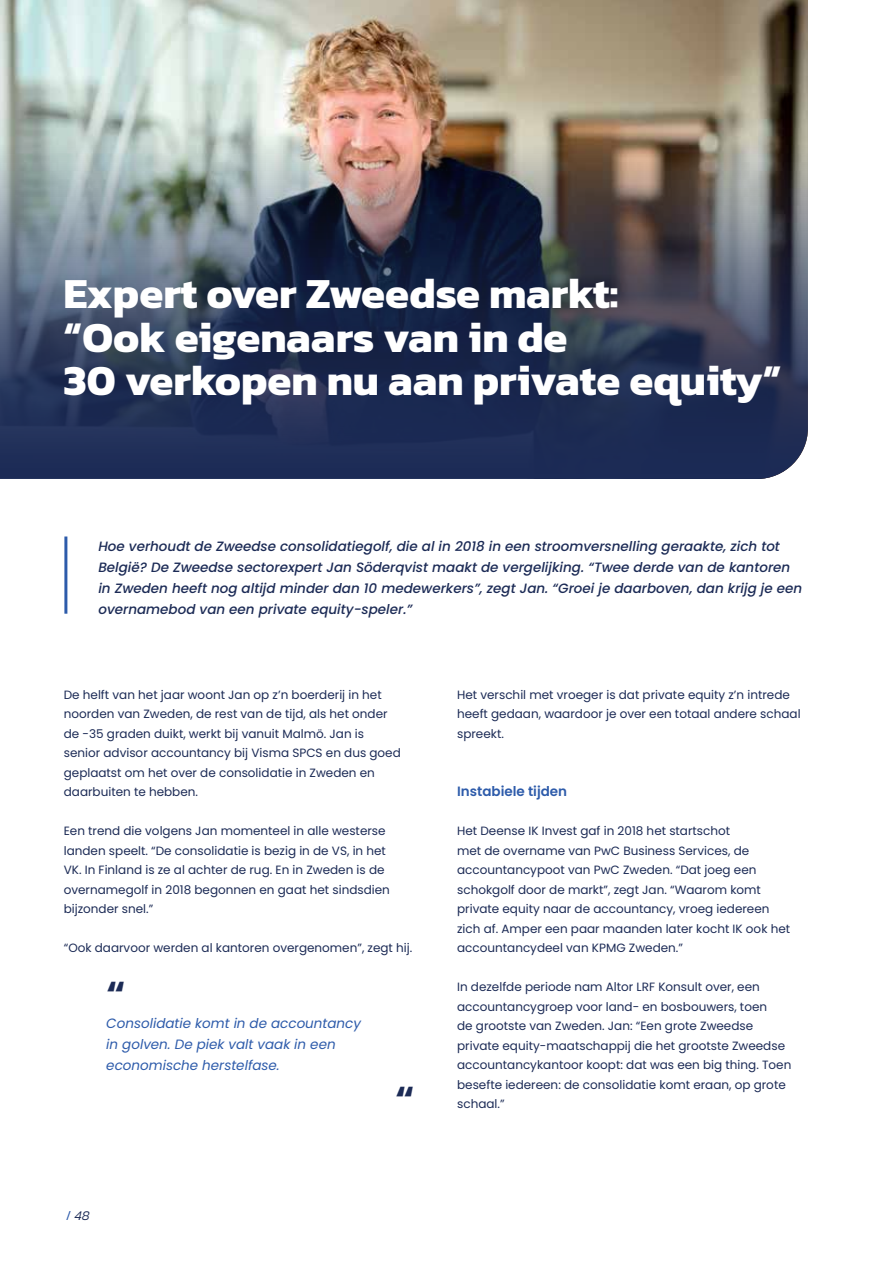
<style>
.page{position:relative;width:893px;height:1263px;background:#fff}
.page>*{position:absolute;margin:0;border:0;box-sizing:border-box;transform-origin:0 0}
.t1{font:700 43.5px/43.5px "Kanit";color:#fff}
.t2{font:700 36px "Poppins";color:#1c2b56}
.t3{font:italic 500 13.5px/21px "Poppins";color:#1c2b56}
.t4{font:italic 13.5px/21px "Poppins";color:#2d5baa}
.t5{font:600 13.5px "Poppins";color:#2d5baa}
.t6{font:italic 300 13.5px "Kanit";color:#1c2b56}
.t7{font:12px/19.5px "Poppins";color:#1c2b56}
.s1{font-style:normal;color:#2d5baa}
</style>
<div class="page">
<img style="left:0;top:0;width:808px;height:479px">
<hr style="left:64px;top:536px;width:3px;height:78px;background:#2d5baa">
<h1 class="t1" style="left:64px;top:270px;width:719px">Expert over Zweedse markt:<br>“Ook eigenaars van in de<br>30 verkopen nu aan private equity”</h1>
<p class="t3" style="left:98px;top:535px;width:705px">Hoe verhoudt de Zweedse consolidatiegolf, die al in 2018 in een stroomversnelling geraakte, zich tot België? De Zweedse sectorexpert Jan Söderqvist maakt de vergelijking. “Twee derde van de kantoren in Zweden heeft nog altijd minder dan 10 medewerkers”, zegt Jan. “Groei je daarboven, dan krijg je een overnamebod van een private equity-speler.”</p>
<p class="t7" style="left:64px;top:685px;width:339px">De helft van het jaar woont Jan op z’n boerderij in het noorden van Zweden, de rest van de tijd, als het onder de -35 graden duikt, werkt bij vanuit Malmö. Jan is senior advisor accountancy bij Visma SPCS en dus goed geplaatst om het over de consolidatie in Zweden en daarbuiten te hebben.</p>
<p class="t7" style="left:64px;top:821px;width:328px">Een trend die volgens Jan momenteel in alle westerse landen speelt. “De consolidatie is bezig in de VS, in het VK. In Finland is ze al achter de rug. En in Zweden is de overnamegolf in 2018 begonnen en gaat het sindsdien bijzonder snel.”</p>
<p class="t7" style="left:64px;top:938px;width:350px">“Ook daarvoor werden al kantoren overgenomen”, zegt hij.</p>
<h2 class="t2" style="left:106px;top:974px;width:21px">“</h2>
<p class="t4" style="left:106px;top:1013px;width:256px">Consolidatie komt in de accountancy in golven. De piek valt vaak in een economische herstelfase.</p>
<h2 class="t2" style="left:395px;top:1079px;width:21px">“</h2>
<p class="t6" style="left:66px;top:1206px;width:25px"><span class="s1">/</span> 48</p>
<p class="t7" style="left:457px;top:685px;width:345px">Het verschil met vroeger is dat private equity z’n intrede heeft gedaan, waardoor je over een totaal andere schaal spreekt.</p>
<p class="t5" style="left:457px;top:784px;width:112px">Instabiele tijden</p>
<p class="t7" style="left:457px;top:821px;width:335px">Het Deense IK Invest gaf in 2018 het startschot<br>met de overname van PwC Business Services, de accountancypoot van PwC Zweden. “Dat joeg een schokgolf door de markt”, zegt Jan. “Waarom komt private equity naar de accountancy, vroeg iedereen zich af. Amper een paar maanden later kocht IK ook het accountancydeel van KPMG Zweden.”</p>
<p class="t7" style="left:457px;top:977px;width:336px">In dezelfde periode nam Altor LRF Konsult over, een accountancygroep voor land- en bosbouwers, toen<br>de grootste van Zweden. Jan: “Een grote Zweedse private equity-maatschappij die het grootste Zweedse accountancykantoor koopt: dat was een big thing. Toen besefte iedereen: de consolidatie komt eraan, op grote schaal.”</p>
</div>
